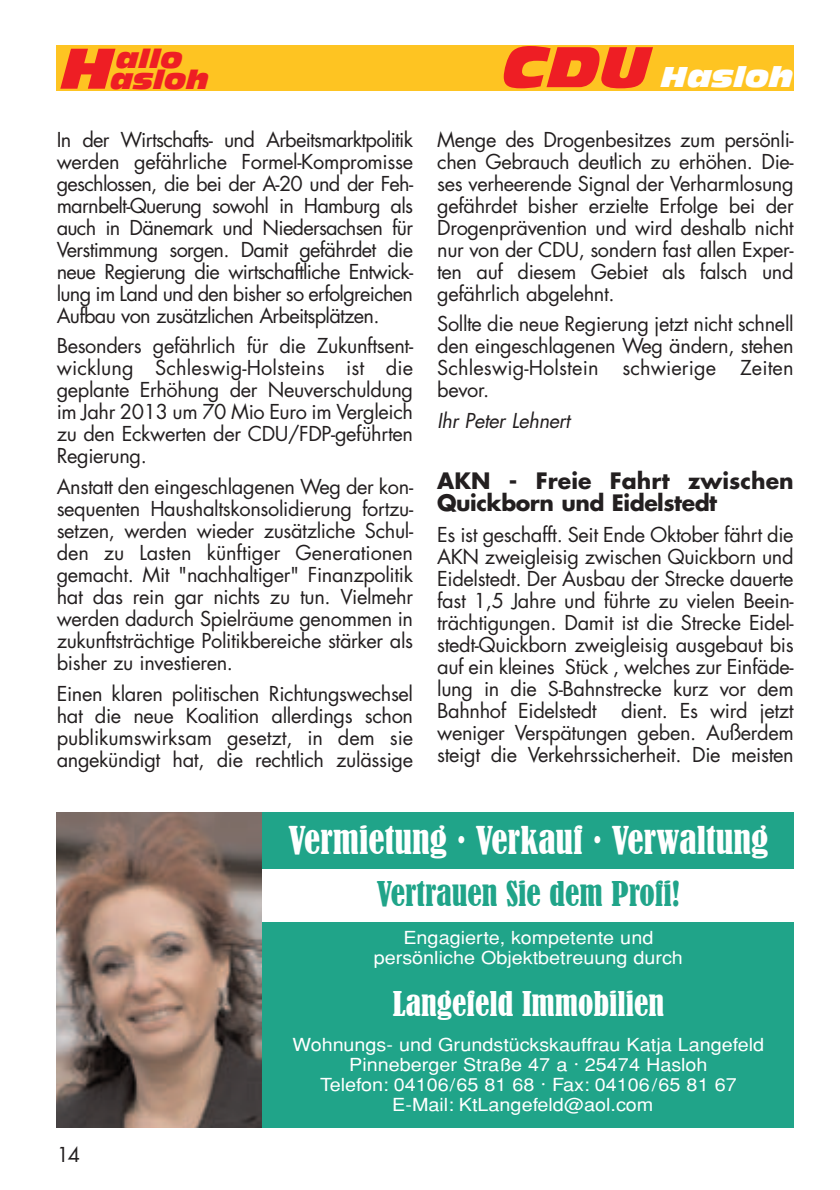
<style>
.page{position:relative;width:840px;height:1190px;background:#fff}
.page>*{position:absolute;margin:0;border:0;box-sizing:border-box;transform-origin:0 0}
.t1{font:condensed 36px "Bernard";color:#fff}
.t2{font:condensed 32px "Bernard";color:#20a489}
.t3{font:condensed 32px "Bernard";color:#fff}
.t4{font:italic 28px "Antique Olive Nord";color:#fff}
.t5{font:italic 26px "Antique Olive Nord";color:#ee1e24}
.t6{font:700 22px/22px "Futura";letter-spacing:-.02em;color:#231f20}
.t7{font:20px/22px "Futura";letter-spacing:-.02em;color:#231f20;text-align:justify}
.t8{font:italic 20px "Futura";color:#231f20}
.t9{font:18px/20px "Helvetica";color:#fff;text-align:center;scale:1.1 1}
.s1{font-size:56px;color:#ee1e24}
.s2{font-size:56px}
</style>
<div class="page">
<div style="left:57px;top:45px;width:737px;height:46px;background:#fec422"></div>
<div style="left:256px;top:813px;width:538px;height:315px;background:#20a489"></div>
<div style="left:262px;top:869px;width:532px;height:52px;background:#fff"></div>
<img style="left:57px;top:813px;width:204px;height:315px">
<h3 class="t5" style="left:116px;top:48px;width:68px">allo</h3>
<h3 class="t4" style="left:503px;top:66px;width:292px"><span class="s1">CDU</span> Hasloh</h3>
<h3 class="t5" style="left:61px;top:69px;width:149px"><span class="s2">H</span>asloh</h3>
<p class="t7" style="left:57px;top:130px;width:358px">In der Wirtschafts- und Arbeitsmarktpolitik werden gefährliche Formel-Kompromisse geschlossen, die bei der A-20 und der Feh&shy;marnbelt-Querung sowohl in Hamburg als auch in Dänemark und Niedersachsen für Verstimmung sorgen. Damit gefährdet die neue Regierung die wirtschaftliche Entwick&shy;lung im Land und den bisher so erfolgreichen Aufbau von zusätzlichen Arbeitsplätzen.</p>
<p class="t7" style="left:57px;top:337px;width:358px">Besonders gefährlich für die Zukunftsent&shy;wicklung Schleswig-Holsteins ist die geplante Erhöhung der Neuverschuldung im Jahr 2013 um 70 Mio Euro im Vergleich zu den Eckwerten der CDU/FDP-geführten Regierung.</p>
<p class="t7" style="left:57px;top:477px;width:358px">Anstatt den eingeschlagenen Weg der kon&shy;sequenten Haushaltskonsolidierung fortzu&shy;setzen, werden wieder zusätzliche Schul&shy;den zu Lasten künftiger Generationen gemacht. Mit "nachhaltiger" Finanzpolitik hat das rein gar nichts zu tun. Vielmehr werden dadurch Spielräume genommen in zukunftsträchtige Politikbereiche stärker als bisher zu investieren.</p>
<p class="t7" style="left:57px;top:684px;width:358px">Einen klaren politischen Richtungswechsel hat die neue Koalition allerdings schon publikumswirksam gesetzt, in dem sie angekündigt hat, die rechtlich zulässige</p>
<p class="t7" style="left:437px;top:130px;width:358px">Menge des Drogenbesitzes zum persönli&shy;chen Gebrauch deutlich zu erhöhen. Die&shy;ses verheerende Signal der Verharmlosung gefährdet bisher erzielte Erfolge bei der Drogenprävention und wird deshalb nicht nur von der CDU, sondern fast allen Exper&shy;ten auf diesem Gebiet als falsch und gefährlich abgelehnt.</p>
<p class="t7" style="left:437px;top:315px;width:358px">Sollte die neue Regierung jetzt nicht schnell den eingeschlagenen Weg ändern, stehen Schleswig-Holstein schwierige Zeiten bevor.</p>
<p class="t8" style="left:437px;top:411px;width:138px">Ihr Peter Lehnert</p>
<p class="t6" style="left:437px;top:472px;width:358px">AKN - Freie Fahrt zwischen<br>Quickborn und Eidelstedt</p>
<p class="t7" style="left:437px;top:525px;width:358px">Es ist geschafft. Seit Ende Oktober fährt die AKN zweigleisig zwischen Quickborn und Eidelstedt. Der Ausbau der Strecke dauerte fast 1,5 Jahre und führte zu vielen Beein&shy;trächtigungen. Damit ist die Strecke Eidel&shy;stedt-Quickborn zweigleisig ausgebaut bis auf ein kleines Stück , welches zur Einfäde&shy;lung in die S-Bahnstrecke kurz vor dem Bahnhof Eidelstedt dient. Es wird jetzt weniger Verspätungen geben. Außerdem steigt die Verkehrssicherheit. Die meisten</p>
<p class="t7" style="left:57px;top:1145px;width:25px">14</p>
<h1 class="t1" style="left:288px;top:819px;width:482px">Vermietung · Verkauf · Verwaltung</h1>
<h2 class="t2" style="left:377px;top:875px;width:305px">Vertrauen Sie dem Profi!</h2>
<p class="t9" style="left:374px;top:930px;width:283px">Engagierte, kompetente und persönliche Objektbetreuung durch</p>
<h2 class="t3" style="left:393px;top:985px;width:273px">Langefeld Immobilien</h2>
<p class="t9" style="left:293px;top:1037px;width:430px">Wohnungs- und Grundstückskauffrau Katja Langefeld</p>
<p class="t9" style="left:349px;top:1057px;width:327px">Pinneberger Straße 47 a · 25474 Hasloh</p>
<p class="t9" style="left:320px;top:1077px;width:380px">Telefon: 04106/65 81 68 · Fax: 04106/65 81 67</p>
<p class="t9" style="left:392px;top:1097px;width:239px">E-Mail: KtLangefeld@aol.com</p>
</div>
